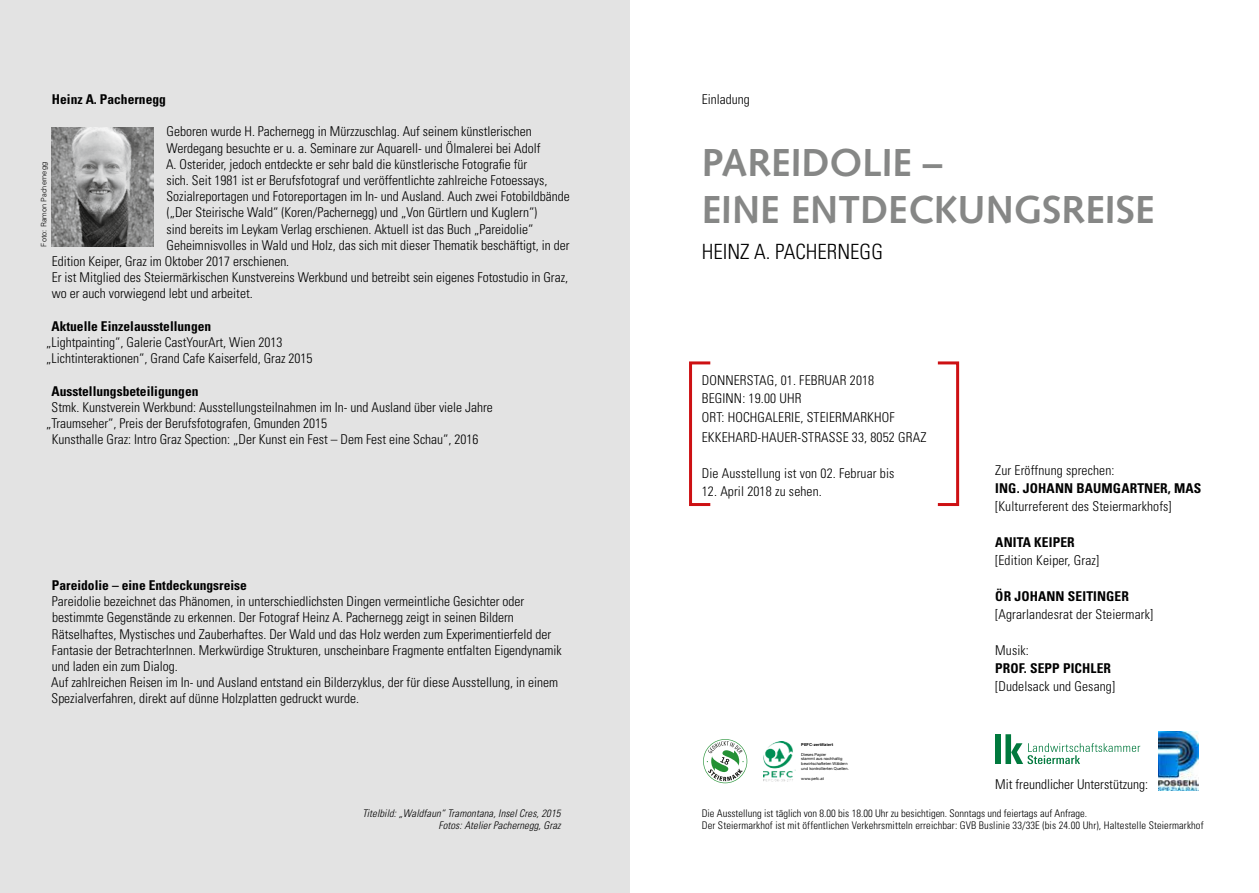
<style>
.page{position:relative;width:1259px;height:893px;background:#fff}
.page>*{position:absolute;margin:0;border:0;box-sizing:border-box;transform-origin:0 0}
.t1{font:700 39px/46.8px "Syntax";color:#868786}
.t2{font:300 condensed 21px "Univers";color:#000}
.t3{font:300 condensed 13.5px/16.2px "Univers";color:#000}
.t4{font:700 condensed 13.5px "Univers";color:#000}
.t5{font:300 condensed 10.5px/12.6px "Univers";letter-spacing:.01em;color:#000}
.t6{font:italic 300 condensed 10.5px/12.6px "Univers";letter-spacing:.01em;color:#000;text-align:right}
.t7{font:300 7.5px "Univers";color:#000}
.t8{font:4.05px/4.8px "Helvetica Neue";color:#000}
.t9{font:700 4.05px "Helvetica Neue";color:#000}
</style>
<div class="page">
<div style="left:0;top:0;width:629px;height:893px;background:#e3e3e3"></div>
<img style="left:51px;top:128px;width:102px;height:119px">
<div style="left:995px;top:734px;width:6px;height:30px;background:#00793d"></div>
<svg style="left:1005px;top:734px;width:135px;height:30px"></svg>
<div style="left:689px;top:361px;width:23px;height:145px;border:3px solid #cd1013"></div>
<div style="left:936px;top:361px;width:23px;height:145px;border:3px solid #cd1013"></div>
<svg style="left:703px;top:739px;width:44px;height:44px"></svg>
<img style="left:764px;top:741px;width:31px;height:40px">
<img style="left:1158px;top:731px;width:40px;height:60px">
<p class="t4" style="left:52px;top:91px;width:115px">Heinz A. Pachernegg</p>
<p class="t3" style="left:166px;top:123px;width:367px">Geboren wurde H. Pachernegg in Mürzzuschlag. Auf seinem künstlerischen</p>
<p class="t3" style="left:166px;top:140px;width:375px">Werdegang besuchte er u. a. Seminare zur Aquarell- und Ölmalerei bei Adolf</p>
<p class="t3" style="left:166px;top:156px;width:363px">A. Osterider, jedoch entdeckte er sehr bald die künstlerische Fotografie für</p>
<p class="t3" style="left:166px;top:172px;width:382px">sich. Seit 1981 ist er Berufsfotograf und veröffentlichte zahlreiche Fotoessays,</p>
<p class="t3" style="left:166px;top:188px;width:405px">Sozialreportagen und Fotoreportagen im In- und Ausland. Auch zwei Fotobildbände</p>
<p class="t3" style="left:167px;top:204px;width:372px">(„Der Steirische Wald“ (Koren/Pachernegg) und „Von Gürtlern und Kuglern“)</p>
<p class="t3" style="left:166px;top:221px;width:368px">sind bereits im Leykam Verlag erschienen. Aktuell ist das Buch „Pareidolie“</p>
<p class="t3" style="left:166px;top:237px;width:405px">Geheimnisvolles in Wald und Holz, das sich mit dieser Thematik beschäftigt, in der</p>
<p class="t3" style="left:52px;top:253px;width:239px">Edition Keiper, Graz im Oktober 2017 erschienen.</p>
<p class="t3" style="left:52px;top:269px;width:518px">Er ist Mitglied des Steiermärkischen Kunstvereins Werkbund und betreibt sein eigenes Fotostudio in Graz,</p>
<p class="t3" style="left:52px;top:285px;width:202px">wo er auch vorwiegend lebt und arbeitet.</p>
<p class="t4" style="left:51px;top:318px;width:161px">Aktuelle Einzelausstellungen</p>
<p class="t3" style="left:46px;top:334px;width:268px">„Lightpainting“, Galerie CastYourArt, Wien 2013 „Lichtinteraktionen“, Grand Cafe Kaiserfeld, Graz 2015</p>
<p class="t4" style="left:51px;top:383px;width:149px">Ausstellungsbeteiligungen</p>
<p class="t3" style="left:52px;top:399px;width:443px">Stmk. Kunstverein Werkbund: Ausstellungsteilnahmen im In- und Ausland über viele Jahre</p>
<p class="t3" style="left:46px;top:415px;width:282px">„Traumseher“, Preis der Berufsfotografen, Gmunden 2015</p>
<p class="t3" style="left:52px;top:431px;width:428px">Kunsthalle Graz: Intro Graz Spection: „Der Kunst ein Fest – Dem Fest eine Schau“, 2016</p>
<p class="t7" style="left:39px;top:247px;width:86px;rotate:-90deg">Foto: Ramon Pachernegg</p>
<p class="t4" style="left:52px;top:577px;width:196px">Pareidolie – eine Entdeckungsreise</p>
<p class="t3" style="left:51px;top:593px;width:512px">Pareidolie bezeichnet das Phänomen, in unterschiedlichsten Dingen vermeintliche Gesichter oder bestimmte Gegenstände zu erkennen. Der Fotograf Heinz A. Pachernegg zeigt in seinen Bildern Rätselhaftes, Mystisches und Zauberhaftes. Der Wald und das Holz werden zum Experimentierfeld der Fantasie der BetrachterInnen. Merkwürdige Strukturen, unscheinbare Fragmente entfalten Eigendynamik und laden ein zum Dialog.<br>Auf zahlreichen Reisen im In- und Ausland entstand ein Bilderzyklus, der für diese Ausstellung, in einem Spezialverfahren, direkt auf dünne Holzplatten gedruckt wurde.</p>
<p class="t6" style="left:362px;top:806px;width:199px">Titelbild: „Waldfaun“ Tramontana, Insel Cres, 2015<br>Fotos: Atelier Pachernegg, Graz</p>
<p class="t3" style="left:702px;top:91px;width:49px">Einladung</p>
<h1 class="t1" style="left:702px;top:139px;width:454px">PAREIDOLIE –<br>EINE ENTDECKUNGSREISE</h1>
<h2 class="t2" style="left:702px;top:239px;width:94px">Hei nz A. Pacher</h2>
<h2 class="t2" style="left:837px;top:239px;width:24px">negg</h2>
<p class="t3" style="left:702px;top:372px;width:40px">Donnerstag</p>
<p class="t3" style="left:774px;top:372px;width:38px">, 01. Februar</p>
<p class="t3" style="left:850px;top:372px;width:26px">2018</p>
<p class="t3" style="left:702px;top:388px;width:93px;line-height:19.5px">Beginn: 19.00 Uhr<br>Ort: Hochgalerie</p>
<p class="t3" style="left:800px;top:409px;width:21px">, Steiermarkhof</p>
<p class="t3" style="left:702px;top:429px;width:14px">Ekkehard</p>
<p class="t3" style="left:757px;top:429px;width:20px">-Hauer</p>
<p class="t3" style="left:797px;top:429px;width:116px">-StraSSe 33, 8052 Graz</p>
<p class="t3" style="left:702px;top:465px;width:194px">Die Ausstellung ist von 02. Februar bis</p>
<p class="t3" style="left:702px;top:483px;width:122px">12. April 2018 zu sehen.</p>
<p class="t9" style="left:801px;top:741px;width:33px">PEFC-zertifiziert</p>
<p class="t8" style="left:801px;top:752px;width:49px">Dieses Papier<br>stammt aus nachhaltig bewirtschafteten Wäldern und kontrollierten Quellen.</p>
<p class="t8" style="left:801px;top:776px;width:24px">www.pefc.at</p>
<p class="t3" style="left:995px;top:462px;width:121px">Zur Eröffnung sprechen:</p>
<p class="t4" style="left:995px;top:480px;width:208px">Ing. Johann Baumgartner, MAS</p>
<p class="t3" style="left:995px;top:498px;width:178px">[Kulturreferent des Steiermarkhofs]</p>
<p class="t4" style="left:995px;top:534px;width:54px">Anita Keipe</p>
<p class="t4" style="left:1067px;top:534px;width:9px">r</p>
<p class="t3" style="left:995px;top:552px;width:105px">[Edition Keiper, Graz]</p>
<p class="t4" style="left:995px;top:588px;width:135px">ÖR Johann Seitinger</p>
<p class="t3" style="left:995px;top:606px;width:159px">[Agrarlandesrat der Steiermark]</p>
<p class="t3" style="left:995px;top:642px;width:35px">Musik:</p>
<p class="t4" style="left:995px;top:660px;width:51px">Prof. Sepp</p>
<p class="t4" style="left:1063px;top:660px;width:50px">Pichler</p>
<p class="t3" style="left:995px;top:678px;width:121px">[Dudelsack und Gesang]</p>
<p class="t3" style="left:995px;top:776px;width:154px">Mit freundlicher Unterstützung:</p>
<p class="t5" style="left:702px;top:806px;width:503px">Die Ausstellung ist täglich von 8.00 bis 18.00 Uhr zu besichtigen. Sonntags und feiertags auf Anfrage.<br>Der Steiermarkhof ist mit öffentlichen Verkehrsmitteln erreichbar: GVB Buslinie 33/33E (bis 24.00 Uhr), Haltestelle Steiermarkhof</p>
</div>
